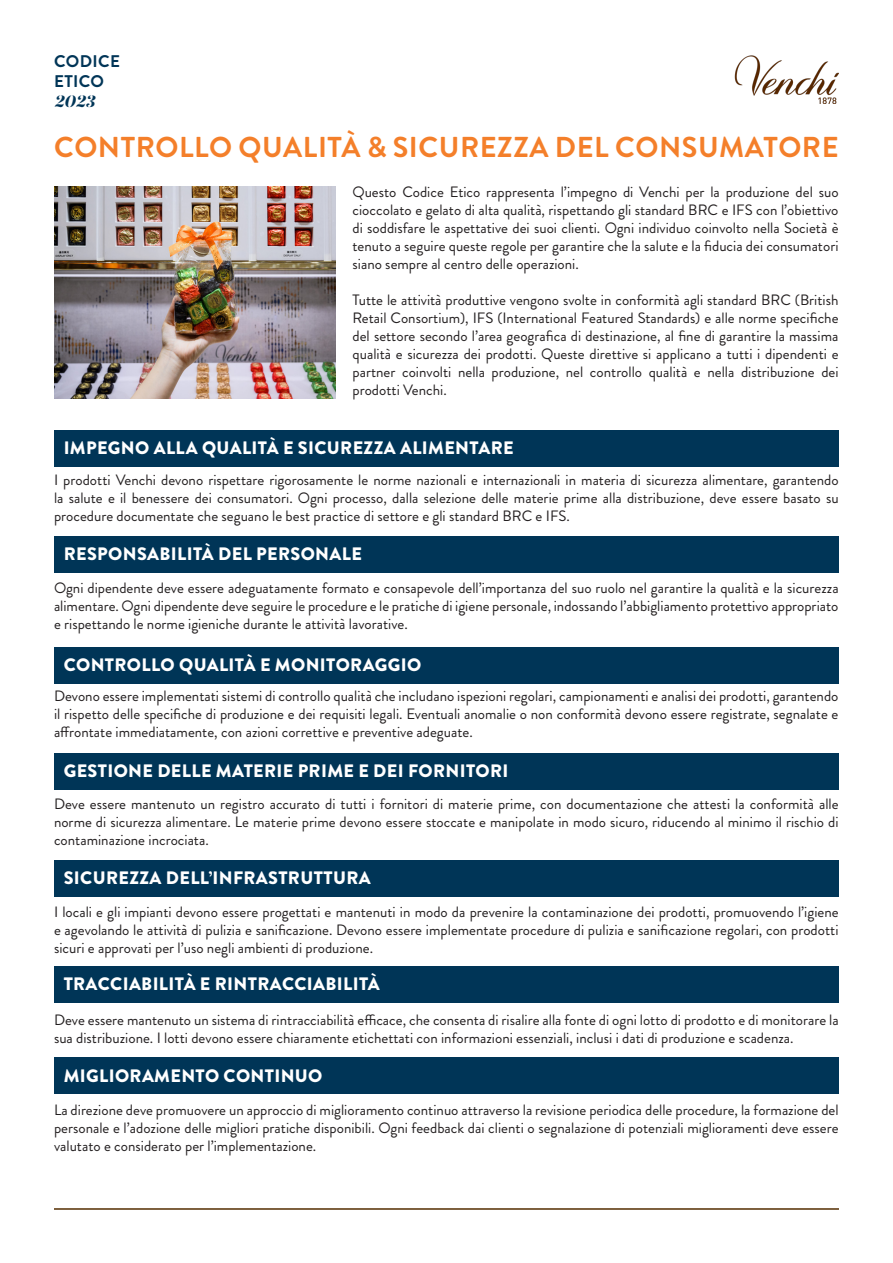
<style>
.page{position:relative;width:893px;height:1263px;background:#fff}
.page>*{position:absolute;margin:0;border:0;box-sizing:border-box;transform-origin:0 0}
.t1{font:700 28.8px "Brandon Grotesque";letter-spacing:.02em;color:#f47f2a}
.t2{font:900 18px "Brandon Grotesque";letter-spacing:.02em;color:#fff}
.t3{font:700 16.8px "Brandon Grotesque";letter-spacing:.02em;color:#003557}
.t4{font:italic 900 16.8px "Gabriela Stencil";color:#003557}
.t5{font:15px/18px "Brandon Grotesque";color:#231f20;text-align:justify}
</style>
<div class="page">
<img style="left:735px;top:55px;width:104px;height:48px">
<hr style="left:54px;top:1208px;width:785px;height:2px;background:#542d00">
<img style="left:54px;top:186px;width:282px;height:213px">
<div style="left:54px;top:431px;width:785px;height:36px;background:#003557"></div>
<div style="left:54px;top:536px;width:785px;height:36px;background:#003557"></div>
<div style="left:54px;top:647px;width:785px;height:37px;background:#003557"></div>
<div style="left:54px;top:754px;width:785px;height:36px;background:#003557"></div>
<div style="left:54px;top:860px;width:785px;height:36px;background:#003557"></div>
<div style="left:54px;top:966px;width:785px;height:36px;background:#003557"></div>
<div style="left:54px;top:1058px;width:785px;height:36px;background:#003557"></div>
<p class="t3" style="left:54px;top:49px;width:67px">CODICE</p>
<p class="t3" style="left:54px;top:70px;width:52px">ETICO</p>
<p class="t4" style="left:54px;top:91px;width:43px">2023</p>
<p class="t1" style="left:54px;top:127px;width:786px">CONTROLLO QUALITÀ &amp; SICUREZZA DEL CONSUMATORE</p>
<p class="t5" style="left:352px;top:183px;width:488px">Questo Codice Etico rappresenta l’impegno di Venchi per la produzione del suo cioccolato e gelato di alta qualità, rispettando gli standard BRC e IFS con l’obiettivo di soddisfare le aspettative dei suoi clienti. Ogni individuo coinvolto nella Società è tenuto a seguire queste regole per garantire che la salute e la fiducia dei consumatori siano sempre al centro delle operazioni.</p>
<p class="t5" style="left:352px;top:291px;width:488px">Tutte le attività produttive vengono svolte in conformità agli standard BRC (British Retail Consortium), IFS (International Featured Standards) e alle norme specifiche del settore secondo l’area geografica di destinazione, al fine di garantire la massima qualità e sicurezza dei prodotti. Queste direttive si applicano a tutti i dipendenti e partner coinvolti nella produzione, nel controllo qualità e nella distribuzione dei prodotti Venchi.</p>
<p class="t2" style="left:64px;top:435px;width:451px">IMPEGNO ALLA QUALITÀ E SICUREZZA ALIMENTARE</p>
<p class="t5" style="left:54px;top:471px;width:786px">I prodotti Venchi devono rispettare rigorosamente le norme nazionali e internazionali in materia di sicurezza alimentare, garantendo la salute e il benessere dei consumatori. Ogni processo, dalla selezione delle materie prime alla distribuzione, deve essere basato su procedure documentate che seguano le best practice di settore e gli standard BRC e IFS.</p>
<p class="t2" style="left:64px;top:541px;width:300px">RESPONSABILITÀ DEL PERSONALE</p>
<p class="t5" style="left:54px;top:579px;width:786px">Ogni dipendente deve essere adeguatamente formato e consapevole dell’importanza del suo ruolo nel garantire la qualità e la sicurezza alimentare. Ogni dipendente deve seguire le procedure e le pratiche di igiene personale, indossando l’abbigliamento protettivo appropriato e rispettando le norme igieniche durante le attività lavorative.</p>
<p class="t2" style="left:64px;top:652px;width:359px">CONTROLLO QUALITÀ E MONITORAGGIO</p>
<p class="t5" style="left:54px;top:687px;width:786px">Devono essere implementati sistemi di controllo qualità che includano ispezioni regolari, campionamenti e analisi dei prodotti, garantendo il rispetto delle specifiche di produzione e dei requisiti legali. Eventuali anomalie o non conformità devono essere registrate, segnalate e affrontate immediatamente, con azioni correttive e preventive adeguate.</p>
<p class="t2" style="left:64px;top:758px;width:446px">GESTIONE DELLE MATERIE PRIME E DEI FORNITORI</p>
<p class="t5" style="left:54px;top:795px;width:786px">Deve essere mantenuto un registro accurato di tutti i fornitori di materie prime, con documentazione che attesti la conformità alle norme di sicurezza alimentare. Le materie prime devono essere stoccate e manipolate in modo sicuro, riducendo al minimo il rischio di contaminazione incrociata.</p>
<p class="t2" style="left:64px;top:865px;width:308px">SICUREZZA DELL’INFRASTRUTTURA</p>
<p class="t5" style="left:54px;top:903px;width:786px">I locali e gli impianti devono essere progettati e mantenuti in modo da prevenire la contaminazione dei prodotti, promuovendo l’igiene e agevolando le attività di pulizia e sanificazione. Devono essere implementate procedure di pulizia e sanificazione regolari, con prodotti sicuri e approvati per l’uso negli ambienti di produzione.</p>
<p class="t2" style="left:64px;top:971px;width:318px">TRACCIABILITÀ E RINTRACCIABILITÀ</p>
<p class="t5" style="left:54px;top:1011px;width:786px">Deve essere mantenuto un sistema di rintracciabilità efficace, che consenta di risalire alla fonte di ogni lotto di prodotto e di monitorare la sua distribuzione. I lotti devono essere chiaramente etichettati con informazioni essenziali, inclusi i dati di produzione e scadenza.</p>
<p class="t2" style="left:64px;top:1062px;width:260px">MIGLIORAMENTO CONTINUO</p>
<p class="t5" style="left:54px;top:1101px;width:786px">La direzione deve promuovere un approccio di miglioramento continuo attraverso la revisione periodica delle procedure, la formazione del personale e l’adozione delle migliori pratiche disponibili. Ogni feedback dai clienti o segnalazione di potenziali miglioramenti deve essere valutato e considerato per l’implementazione.</p>
</div>
